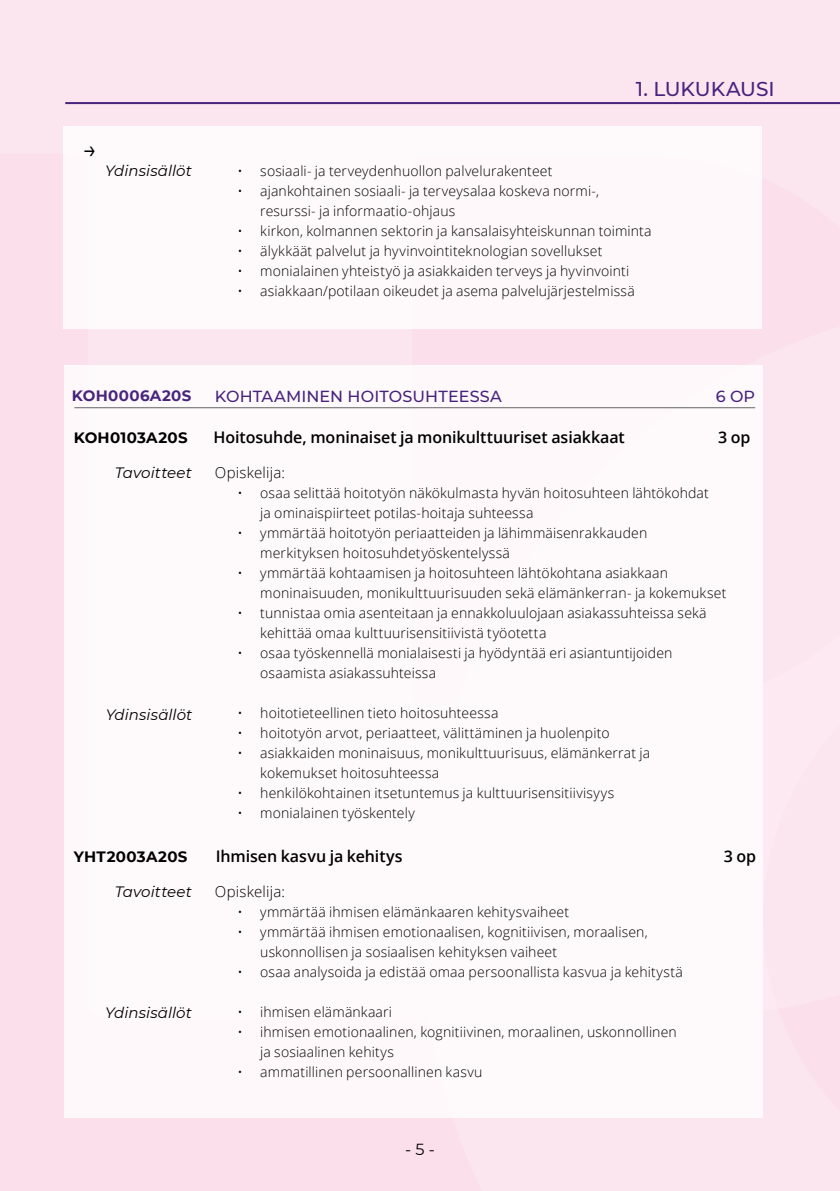
<style>
.page{position:relative;width:840px;height:1191px;background:#fff}
.page>*{position:absolute;margin:0;border:0;box-sizing:border-box;transform-origin:0 0}
.t1{font:24px "Montserrat";color:#000}
.t2{font:500 20px "Montserrat";letter-spacing:-.005em;color:#48237c}
.t3{font:600 16px "Open Sans";letter-spacing:-.005em;color:#000}
.t4{font:500 16px "Montserrat";letter-spacing:.01em;color:#48237c}
.t5{font:16px "Montserrat";color:#000}
.t6{font:italic 15px "Montserrat";letter-spacing:.005em;color:#000}
.t7{font:700 15px "Montserrat";letter-spacing:.02em;color:#000}
.t8{font:300 15px "Open Sans";letter-spacing:.015em;color:#000}
.t9{font:700 15px "Montserrat";letter-spacing:.025em;color:#48237c}
.t10{font:300 14px/20px "Open Sans";letter-spacing:.01em;color:#000}
</style>
<div class="page">
<div style="left:0;top:0;width:839px;height:1191px;background:#fbe5ef"></div>
<hr style="left:65px;top:102px;width:774px;height:2px;background:#48237c">
<div style="left:64px;top:126px;width:697px;height:203px;background:#fff"></div>
<div style="left:64px;top:365px;width:698px;height:752px;background:#fff"></div>
<hr style="left:74px;top:407px;width:680px;height:1px;background:#646363">
<h2 class="t2" style="left:635px;top:75px;width:140px">1. LUKUKAUSI</h2>
<h1 class="t1" style="left:83px;top:133px;width:16px">→</h1>
<p class="t6" style="left:105px;top:160px;width:88px">Ydinsisällöt</p>
<p class="t10" style="left:237px;top:160px;width:316px">• sosiaali- ja terveydenhuollon palvelurakenteet</p>
<p class="t10" style="left:260px;top:180px;width:340px;text-indent:-23px">• ajankohtainen sosiaali- ja terveysalaa koskeva normi-, resurssi- ja informaatio-ohjaus</p>
<p class="t10" style="left:237px;top:220px;width:415px">• kirkon, kolmannen sektorin ja kansalaisyhteiskunnan toiminta</p>
<p class="t10" style="left:237px;top:240px;width:366px">• älykkäät palvelut ja hyvinvointiteknologian sovellukset</p>
<p class="t10" style="left:237px;top:260px;width:393px">• monialainen yhteistyö ja asiakkaiden terveys ja hyvinvointi</p>
<p class="t10" style="left:237px;top:280px;width:398px">• asiakkaan/potilaan oikeudet ja asema palvelujärjestelmissä</p>
<p class="t9" style="left:72px;top:385px;width:121px">KOH0006A20S</p>
<p class="t4" style="left:215px;top:385px;width:288px">KOHTAAMINEN HOITOSUHTEESSA</p>
<p class="t4" style="left:715px;top:385px;width:41px">6 OP</p>
<p class="t7" style="left:74px;top:427px;width:115px">KOH0103A20S</p>
<p class="t3" style="left:213px;top:426px;width:412px">Hoitosuhde, moninaiset ja monikulttuuriset asiakkaat</p>
<p class="t3" style="left:717px;top:426px;width:34px">3 op</p>
<p class="t6" style="left:115px;top:462px;width:78px">Tavoitteet</p>
<p class="t8" style="left:215px;top:462px;width:72px">Opiskelija:</p>
<p class="t10" style="left:260px;top:482px;width:450px;text-indent:-23px">• osaa selittää hoitotyön näkökulmasta hyvän hoitosuhteen lähtökohdat ja ominaispiirteet potilas-hoitaja suhteessa</p>
<p class="t10" style="left:260px;top:522px;width:388px;text-indent:-23px">• ymmärtää hoitotyön periaatteiden ja lähimmäisenrakkauden merkityksen hoitosuhdetyöskentelyssä</p>
<p class="t10" style="left:260px;top:562px;width:467px;text-indent:-23px">• ymmärtää kohtaamisen ja hoitosuhteen lähtökohtana asiakkaan moninaisuuden, monikulttuurisuuden sekä elämänkerran- ja kokemukset</p>
<p class="t10" style="left:260px;top:602px;width:447px;text-indent:-23px">• tunnistaa omia asenteitaan ja ennakkoluulojaan asiakassuhteissa sekä kehittää omaa kulttuurisensitiivistä työotetta</p>
<p class="t10" style="left:260px;top:642px;width:413px;text-indent:-23px">• osaa työskennellä monialaisesti ja hyödyntää eri asiantuntijoiden osaamista asiakassuhteissa</p>
<p class="t6" style="left:106px;top:704px;width:88px">Ydinsisällöt</p>
<p class="t10" style="left:237px;top:702px;width:262px">• hoitotieteellinen tieto hoitosuhteessa</p>
<p class="t10" style="left:237px;top:722px;width:373px">• hoitotyön arvot, periaatteet, välittäminen ja huolenpito</p>
<p class="t10" style="left:260px;top:742px;width:391px;text-indent:-23px">• asiakkaiden moninaisuus, monikulttuurisuus, elämänkerrat ja kokemukset hoitosuhteessa</p>
<p class="t10" style="left:237px;top:782px;width:378px">• henkilökohtainen itsetuntemus ja kulttuurisensitiivisyys</p>
<p class="t10" style="left:237px;top:802px;width:179px">• monialainen työskentely</p>
<p class="t7" style="left:74px;top:846px;width:115px">YHT2003A20S</p>
<p class="t3" style="left:215px;top:845px;width:188px">Ihmisen kasvu ja kehitys</p>
<p class="t3" style="left:723px;top:845px;width:34px">3 op</p>
<p class="t6" style="left:115px;top:881px;width:78px">Tavoitteet</p>
<p class="t8" style="left:215px;top:881px;width:72px">Opiskelija:</p>
<p class="t10" style="left:237px;top:901px;width:333px">• ymmärtää ihmisen elämänkaaren kehitysvaiheet</p>
<p class="t10" style="left:260px;top:921px;width:389px;text-indent:-23px">• ymmärtää ihmisen emotionaalisen, kognitiivisen, moraalisen, uskonnollisen ja sosiaalisen kehityksen vaiheet</p>
<p class="t10" style="left:237px;top:962px;width:446px">• osaa analysoida ja edistää omaa persoonallista kasvua ja kehitystä</p>
<p class="t6" style="left:105px;top:1002px;width:88px">Ydinsisällöt</p>
<p class="t10" style="left:237px;top:1001px;width:156px">• ihmisen elämänkaari</p>
<p class="t10" style="left:260px;top:1021px;width:418px;text-indent:-23px">• ihmisen emotionaalinen, kognitiivinen, moraalinen, uskonnollinen ja sosiaalinen kehitys</p>
<p class="t10" style="left:237px;top:1062px;width:246px">• ammatillinen persoonallinen kasvu</p>
<p class="t5" style="left:405px;top:1138px;width:31px">- 5 -</p>
</div>
